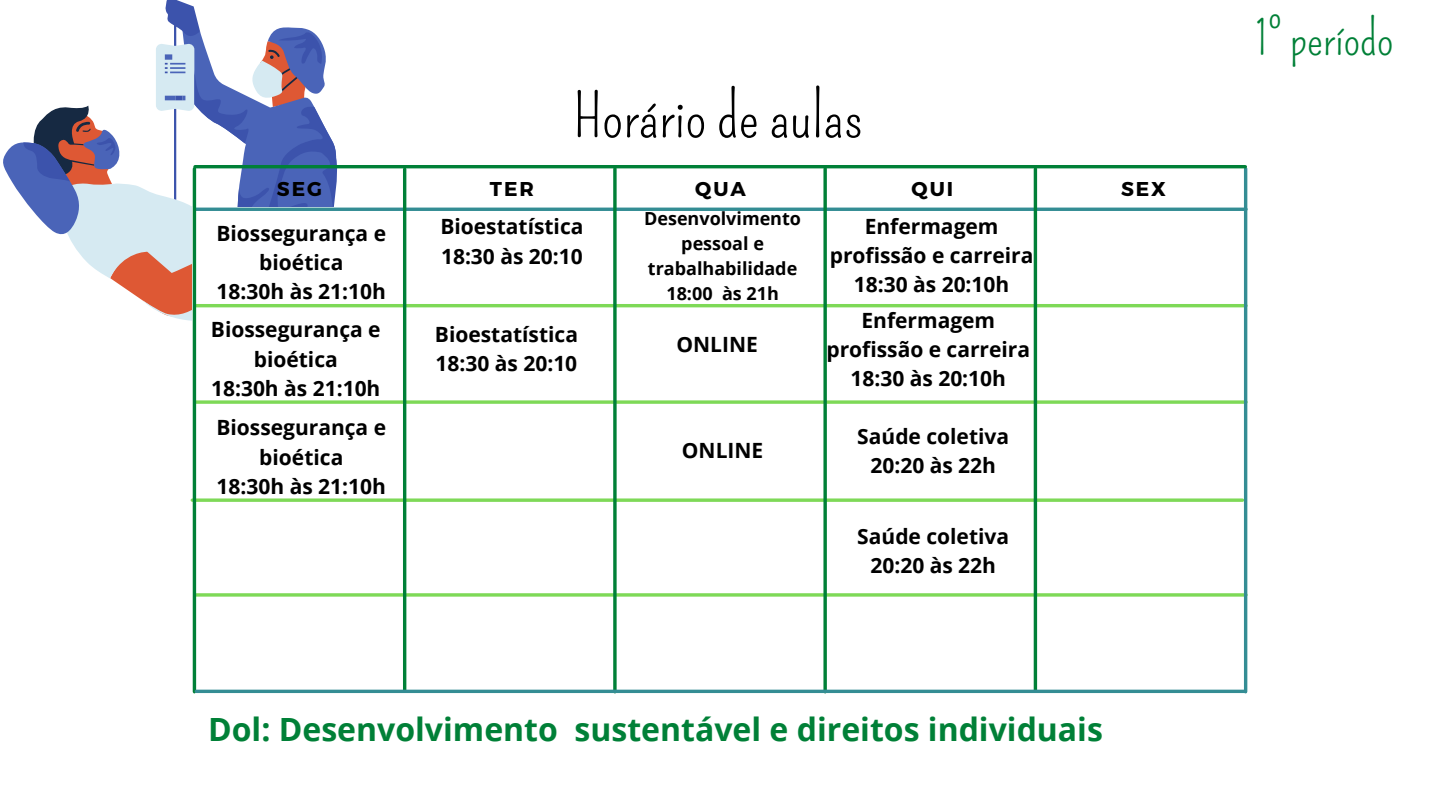
<style>
.page{position:relative;width:1440px;height:810px;background:#fff}
.page>*{position:absolute;margin:0;border:0;box-sizing:border-box;transform-origin:0 0}
.t1{font:60px "Pompiere";color:#000}
.t2{font:47px "Pompiere";color:#008037}
.t3{font:700 32px "Open Sans";color:#008037}
.t4{font:700 21px/29.2px "Open Sans";color:#000;text-align:center}
.t5{font:700 20px "Montserrat";letter-spacing:.1em;color:#000}
.t6{font:700 18px/24.8px "Open Sans";color:#000;text-align:center}
</style>
<div class="page">
<svg style="left:80px;top:168px;width:260px;height:153px"></svg>
<svg style="left:3px;top:142px;width:190px;height:112px"></svg>
<svg style="left:23px;top:0;width:316px;height:252px"></svg>
<div style="left:193px;top:208px;width:1054px;height:485px;background:#fff"></div>
<svg style="left:196px;top:207px;width:1048px;height:4px;background:#519da3"></svg>
<hr style="left:196px;top:304px;width:1050px;height:3px;background:#7ed957">
<svg style="left:196px;top:400px;width:1048px;height:4px;background:#90de6f"></svg>
<svg style="left:192px;top:498px;width:1050px;height:4px;background:#90de6f"></svg>
<svg style="left:196px;top:593px;width:1048px;height:4px;background:#90de6f"></svg>
<hr style="left:193px;top:169px;width:3px;height:523px;background:#008037">
<hr style="left:403px;top:169px;width:3px;height:522px;background:#008037">
<svg style="left:613px;top:169px;width:4px;height:521px;background:#249253"></svg>
<svg style="left:823px;top:169px;width:4px;height:521px;background:#249253"></svg>
<hr style="left:1034px;top:169px;width:3px;height:522px;background:#008037">
<hr style="left:1244px;top:169px;width:3px;height:523px;background:#348d94">
<hr style="left:195px;top:165px;width:1050px;height:3px;background:#008037">
<hr style="left:196px;top:690px;width:1049px;height:3px;background:#348d94">
<p class="t1" style="left:573px;top:81px;width:291px">Horário de aulas</p>
<p class="t5" style="left:277px;top:176px;width:47px">SEG</p>
<p class="t5" style="left:490px;top:176px;width:46px">TER</p>
<p class="t5" style="left:695px;top:176px;width:52px">QUA</p>
<p class="t5" style="left:912px;top:176px;width:43px">QUI</p>
<p class="t5" style="left:1121px;top:176px;width:46px">SEX</p>
<p class="t4" style="left:216px;top:218px;width:171px">Biossegurança e bioética</p>
<p class="t4" style="left:217px;top:277px;width:171px">18:30h às 21:10h</p>
<p class="t4" style="left:211px;top:315px;width:171px">Biossegurança e bioética</p>
<p class="t4" style="left:211px;top:373px;width:171px">18:30h às 21:10h</p>
<p class="t4" style="left:216px;top:413px;width:171px">Biossegurança e bioética</p>
<p class="t4" style="left:217px;top:471px;width:171px">18:30h às 21:10h</p>
<p class="t4" style="left:440px;top:212px;width:145px">Bioestatística</p>
<p class="t4" style="left:441px;top:241px;width:143px">18:30 às 20:10</p>
<p class="t4" style="left:435px;top:319px;width:145px">Bioestatística</p>
<p class="t4" style="left:436px;top:348px;width:143px">18:30 às 20:10</p>
<p class="t6" style="left:644px;top:206px;width:158px">Desenvolvimento pessoal e trabalhabilidade</p>
<p class="t6" style="left:666px;top:280px;width:114px">18:00 às 21h</p>
<p class="t4" style="left:677px;top:329px;width:83px">ONLINE</p>
<p class="t4" style="left:682px;top:435px;width:83px">ONLINE</p>
<p class="t4" style="left:830px;top:211px;width:205px">Enfermagem profissão e carreira</p>
<p class="t4" style="left:854px;top:270px;width:157px">18:30 às 20:10h</p>
<p class="t4" style="left:826px;top:305px;width:205px">Enfermagem profissão e carreira</p>
<p class="t4" style="left:851px;top:363px;width:157px">18:30 às 20:10h</p>
<p class="t4" style="left:857px;top:421px;width:153px">Saúde coletiva</p>
<p class="t4" style="left:870px;top:450px;width:127px">20:20 às 22h</p>
<p class="t4" style="left:857px;top:521px;width:153px">Saúde coletiva</p>
<p class="t4" style="left:870px;top:550px;width:127px">20:20 às 22h</p>
<p class="t3" style="left:208px;top:707px;width:896px">Dol: Desenvolvimento sustentável e direitos individuais</p>
<p class="t2" style="left:1255px;top:11px;width:140px">1° período</p>
</div>
